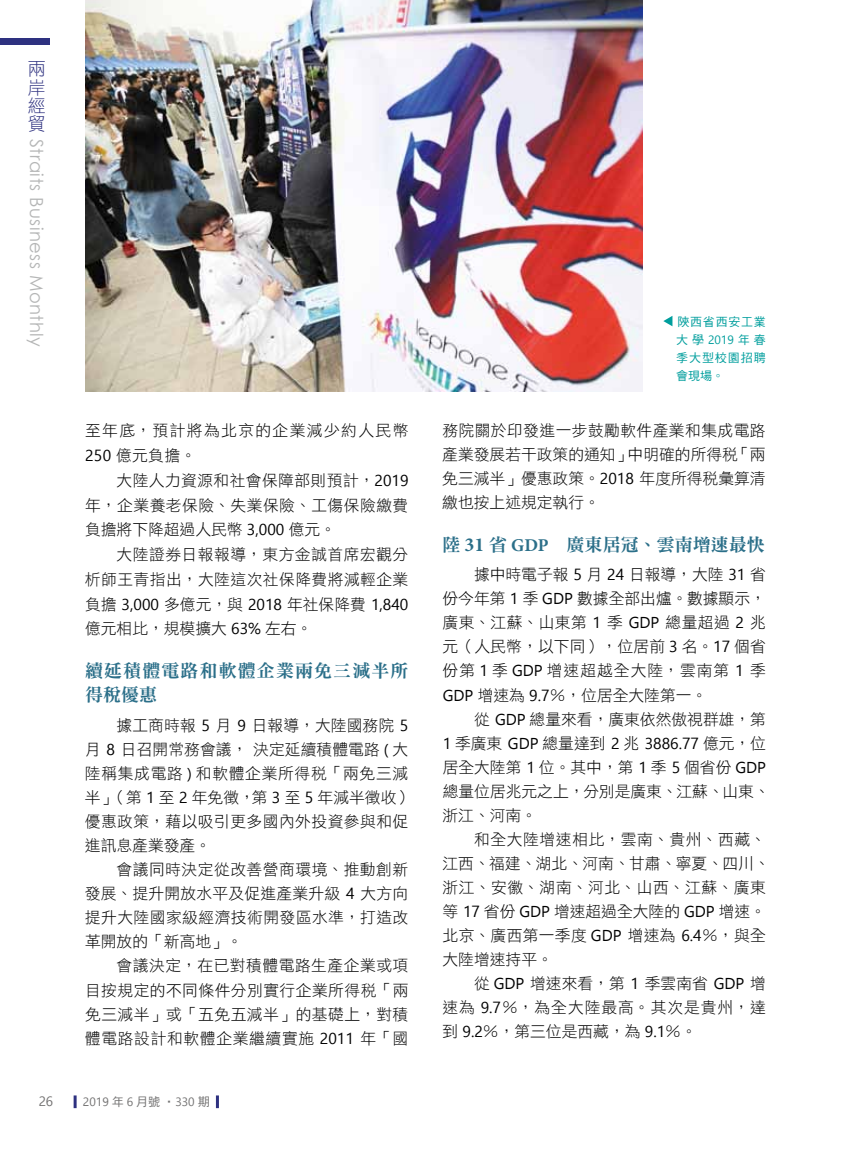
<style>
.page{position:relative;width:851px;height:1149px;background:#fff}
.page>*{position:absolute;margin:0;border:0;box-sizing:border-box;transform-origin:0 0}
.t1{font:18px "Century Gothic";letter-spacing:.025em;color:#b5b6b6}
.t2{font:18px/24px "DF Ming Std W9";letter-spacing:.06em;color:#2b6f89}
.t3{font:18px "DF Ming Std W9";color:#2b6f89}
.t4{font:18px/18.5px "DF Hei Std W3";color:#2e3180;text-align:justify}
.t5{font:15.75px/24px "DF Hei Std W3";letter-spacing:.025em;color:#000;text-align:justify}
.t6{font:15.75px/24px "DF Hei Std W3";letter-spacing:.005em;color:#000}
.t7{font:15.75px/24px "DF Hei Std W3";color:#000}
.t8{font:15.75px "Ebrima";color:#000}
.t9{font:15.75px/24.8px "DF Hei Std W3";letter-spacing:.09em;color:#000}
.t10{font:13.5px "Ebrima";color:#727171}
.t11{font:12px/18px "DF Hei Std W5";letter-spacing:.07em;color:#009e9d;text-align:justify}
.t12{font:12px "Nirmala UI";color:#727171}
.s1{font-family:"Ebrima"}
.s2{font-family:"DF Hei Std W3"}
.s3{font-family:"DF Hei Std W5"}
.s4{font-family:"Nirmala UI"}
.s5{font-family:"Minion Pro";font-weight:700;font-size:19.8px}
.s6{font-family:"Minion Pro";font-weight:700}
.s7{font-family:"DF Ming Std W7"}
</style>
<div class="page">
<svg style="left:74px;top:1095px;width:3px;height:12px"></svg>
<div style="left:0;top:38px;width:50px;height:7px;background:#2e3180"></div>
<svg style="left:216px;top:1095px;width:3px;height:12px"></svg>
<img style="left:85px;top:0;width:557px;height:391px">
<svg style="left:663px;top:316px;width:9px;height:10px"></svg>
<p class="t4" style="left:28px;top:59px;width:19px">兩岸經貿</p>
<p class="t1" style="left:49px;top:139px;width:209px;rotate:90deg">Straits Business Monthly</p>
<p class="t10" style="left:39px;top:1091px;width:16px">26</p>
<p class="t9" style="left:85px;top:418px;width:325px">至年底，預計將為北京的企業減少約人民幣<br><span class="s1">250</span> 億元負擔。</p>
<p class="t5" style="left:85px;top:467px;width:325px;line-height:24.8px;text-indent:32px">大陸人力資源和社會保障部則預計，<span class="s1">2019</span>年，企業養老保險、失業保險、工傷保險繳費負擔將下降超過人民幣 <span class="s1">3,000</span> 億元。</p>
<p class="t5" style="left:85px;top:541px;width:325px;line-height:24.8px;text-align:right">大陸證券日報報導，東方金誠首席宏觀分<br>析師王青指出，大陸這次社保降費將減輕企業</p>
<p class="t8" style="left:85px;top:592px;width:325px"><span class="s2">負擔</span> 3,000 <span class="s2">多億元，與</span> 2018 <span class="s2">年社保降費</span> 1,840</p>
<p class="t7" style="left:85px;top:616px;width:229px">億元相比，規模擴大 <span class="s1">63%</span> 左右。</p>
<p class="t2" style="left:85px;top:658px;width:325px">續延積體電路和軟體企業兩免三減半所得稅優惠</p>
<p class="t6" style="left:85px;top:713px;width:329px;text-indent:32px">據工商時報 <span class="s1">5</span> 月 <span class="s1">9</span> 日報導，大陸國務院 <span class="s1">5</span>月 <span class="s1">8</span> 日召開常務會議，決定延續積體電路 <span class="s1">(</span> 大陸稱集成電路 <span class="s1">)</span> 和軟體企業所得稅「兩免三減半」（第 <span class="s1">1</span> 至 <span class="s1">2</span> 年免徵，第 <span class="s1">3</span> 至 <span class="s1">5</span> 年減半徵收）優惠政策，藉以吸引更多國內外投資參與和促進訊息產業發產。</p>
<p class="t5" style="left:85px;top:857px;width:325px;text-indent:32px">會議同時決定從改善營商環境、推動創新發展、提升開放水平及促進產業升級 <span class="s1">4</span> 大方向提升大陸國家級經濟技術開發區水準，打造改革開放的「新高地」。</p>
<p class="t5" style="left:85px;top:953px;width:325px;text-indent:32px">會議決定，在已對積體電路生產企業或項目按規定的不同條件分別實行企業所得稅「兩免三減半」或「五免五減半」的基礎上，對積體電路設計和軟體企業繼續實施 <span class="s1">2011</span> 年「國</p>
<p class="t12" style="left:83px;top:1091px;width:128px">2019 <span class="s3">年</span> 6 <span class="s3">月號 ‧</span>330 <span class="s3">期</span></p>
<p class="t11" style="left:676px;top:312px;width:91px">陝西省西安工業大學<span class="s4">2019</span>年春季大型校園招聘會現場。</p>
<p class="t5" style="left:442px;top:418px;width:325px">務院關於印發進一步鼓勵軟件產業和集成電路產業發展若干政策的通知」中明確的所得稅「兩免三減半」優惠政策。<span class="s1">2018</span> 年度所得稅彙算清繳也按上述規定執行。</p>
<p class="t3" style="left:442px;top:534px;width:324px">陸 <span class="s5">31</span> 省 <span class="s6">GDP</span> 廣東居冠<span class="s7">、</span>雲南增速最快</p>
<p class="t5" style="left:442px;top:562px;width:325px;text-indent:31px">據中時電子報 <span class="s1">5</span> 月 <span class="s1">24</span> 日報導，大陸 <span class="s1">31</span> 省份今年第 <span class="s1">1</span> 季 <span class="s1">GDP</span> 數據全部出爐。數據顯示，廣東、江蘇、山東第 <span class="s1">1</span> 季 <span class="s1">GDP</span> 總量超過 <span class="s1">2</span> 兆元（人民幣，以下同），位居前 <span class="s1">3</span> 名。<span class="s1">17</span> 個省份第 <span class="s1">1</span> 季 <span class="s1">GDP</span> 增速超越全大陸，雲南第 <span class="s1">1</span> 季<span class="s1">GDP</span> 增速為 <span class="s1">9.7</span>％，位居全大陸第一。</p>
<p class="t7" style="left:474px;top:706px;width:293px">從 <span class="s1">GDP</span> 總量來看，廣東依然傲視群雄，第</p>
<p class="t8" style="left:442px;top:731px;width:325px">1 <span class="s2">季廣東</span> GDP <span class="s2">總量達到</span> 2 <span class="s2">兆</span> 3886.77 <span class="s2">億元，位</span></p>
<p class="t7" style="left:442px;top:754px;width:329px">居全大陸第 <span class="s1">1</span> 位。其中，第 <span class="s1">1</span> 季 <span class="s1">5</span> 個省份 <span class="s1">GDP</span>總量位居兆元之上，分別是廣東、江蘇、山東、浙江、河南。</p>
<p class="t5" style="left:442px;top:826px;width:329px;text-align:left;text-indent:31px">和全大陸增速相比，雲南、貴州、西藏、江西、福建、湖北、河南、甘肅、寧夏、四川、浙江、安徽、湖南、河北、山西、江蘇、廣東等 <span class="s1">17</span> 省份 <span class="s1">GDP</span> 增速超過全大陸的 <span class="s1">GDP</span> 增速。北京、廣西第一季度 <span class="s1">GDP</span> 增速為 <span class="s1">6.4</span>％，與全大陸增速持平。</p>
<p class="t5" style="left:442px;top:970px;width:325px;text-indent:32px">從 <span class="s1">GDP</span> 增速來看，第 <span class="s1">1</span> 季雲南省 <span class="s1">GDP</span> 增速為 <span class="s1">9.7</span>％，為全大陸最高。其次是貴州，達到 <span class="s1">9.2</span>％，第三位是西藏，為 <span class="s1">9.1</span>％。</p>
</div>
